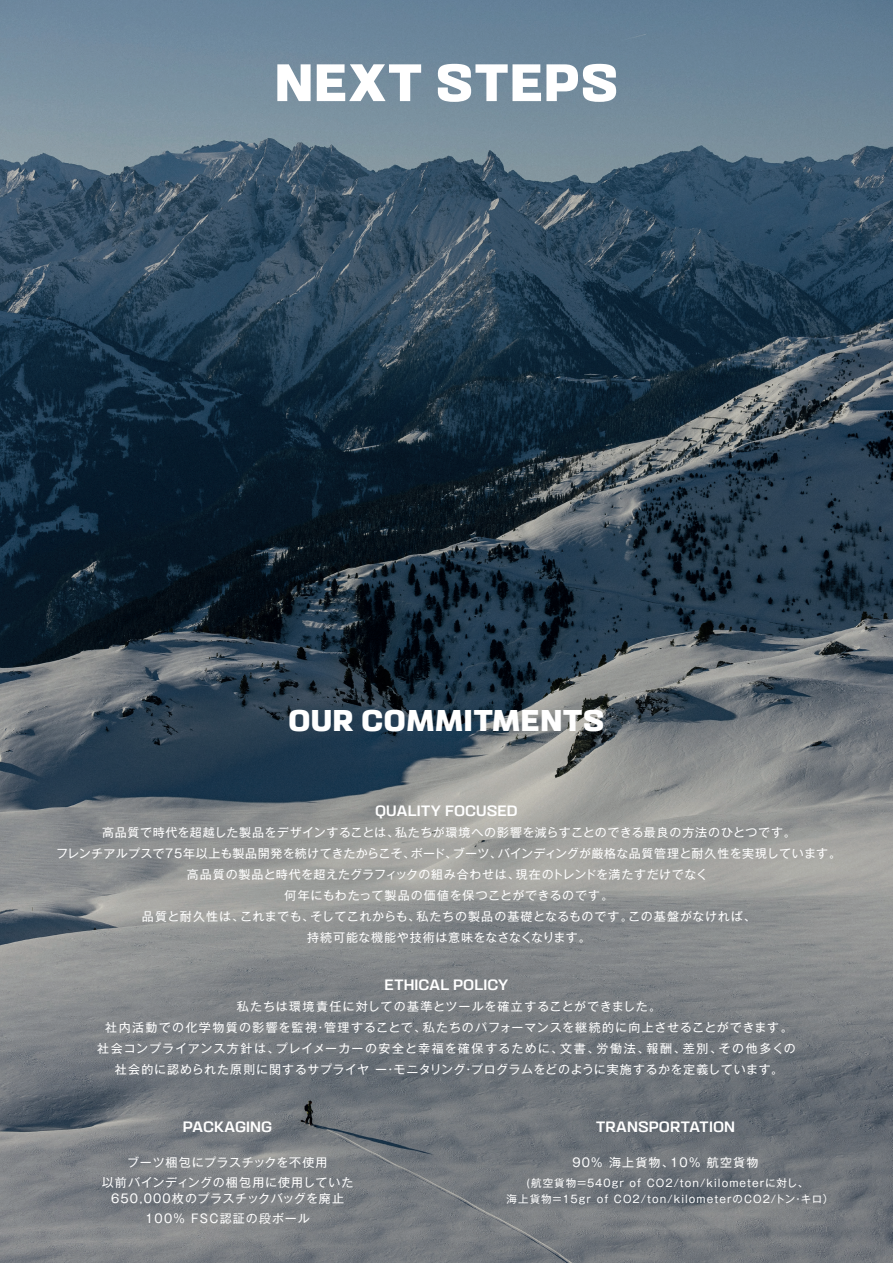
<style>
.page{position:relative;width:893px;height:1263px;background:#fff}
.page>*{position:absolute;margin:0;border:0;box-sizing:border-box;transform-origin:0 0}
.t1{font:700 52.5px "SALOMON Sans 200";color:#fff}
.t2{font:700 30px "SALOMON Sans 200";color:#fff}
.t3{font:15px "SALOMON Sans 200 Reg";color:#fff}
.t4{font:12px/21px "Gothic MB101 Pro";letter-spacing:.04em;color:#fff;text-align:center}
.t5{font:12px/21px "Gothic MB101 Pro";letter-spacing:.08em;color:#fff;text-align:center}
.t6{font:12px/19.5px "Gothic MB101 Pro";letter-spacing:.06em;color:#fff;text-align:center}
.t7{font:12px/19.5px "Gothic MB101 Pro";letter-spacing:.09em;color:#fff;text-align:center}
.t8{font:12px "Gothic MB101 Pro";letter-spacing:.1em;color:#fff}
.t9{font:10.5px/16.5px "Gothic MB101 Pro";letter-spacing:.1em;color:#fff;text-align:center}
</style>
<div class="page">
<img style="left:0;top:0;width:893px;height:1263px">
<h1 class="t1" style="left:274px;top:52px;width:346px">NEXT STEPS</h1>
<h2 class="t2" style="left:288px;top:703px;width:318px">OUR COMMITMENTS</h2>
<p class="t3" style="left:375px;top:802px;width:144px">QUALITY FOCUSED</p>
<p class="t4" style="left:56px;top:821px;width:787px">高品質で時代を超越した製品をデザインすることは、私たちが環境への影響を減らすことのできる最良の方法のひとつです。<br>フレンチアルプスで75年以上も製品開発を続けてきたからこそ、ボード、ブーツ、バインディングが厳格な品質管理と耐久性を実現しています。高品質の製品と時代を超えたグラフィックの組み合わせは、現在のトレンドを満たすだけでなく<br>何年にもわたって製品の価値を保つことができるのです。<br>品質と耐久性は、これまでも、そしてこれからも、私たちの製品の基礎となるものです。この基盤がなければ、<br>持続可能な機能や技術は意味をなさなくなります。</p>
<p class="t3" style="left:384px;top:976px;width:126px">ETHICAL POLICY</p>
<p class="t5" style="left:97px;top:994px;width:700px">私たちは環境責任に対しての基準とツールを確立することができました。<br>社内活動での化学物質の影響を監視・管理することで、私たちのパフォーマンスを継続的に向上させることができます。社会コンプライアンス方針は、プレイメーカーの安全と幸福を確保するために、文書、労働法、報酬、差別、その他多くの社会的に認められた原則に関するサプライヤ ー・モニタリング・プログラムをどのように実施するかを定義しています 。</p>
<p class="t3" style="left:183px;top:1118px;width:91px">PACKAGING</p>
<p class="t6" style="left:102px;top:1151px;width:253px">ブーツ梱包にプラスチックを不使用<br>以前バインディングの梱包用に使用していた</p>
<p class="t7" style="left:111px;top:1187px;width:234px">650,000枚のプラスチックバッグを廃止<br>100% FSC認証の段ボール</p>
<p class="t3" style="left:596px;top:1118px;width:141px">TRANSPORTATION</p>
<p class="t8" style="left:572px;top:1153px;width:187px">90% 海上貨物、10% 航空貨物</p>
<p class="t9" style="left:507px;top:1173px;width:328px">(航空貨物＝540gr of CO2/ton/kilometerに対し、<br>海上貨物＝15gr of CO2/ton/kilometerのCO2/トン・キロ）</p>
</div>
